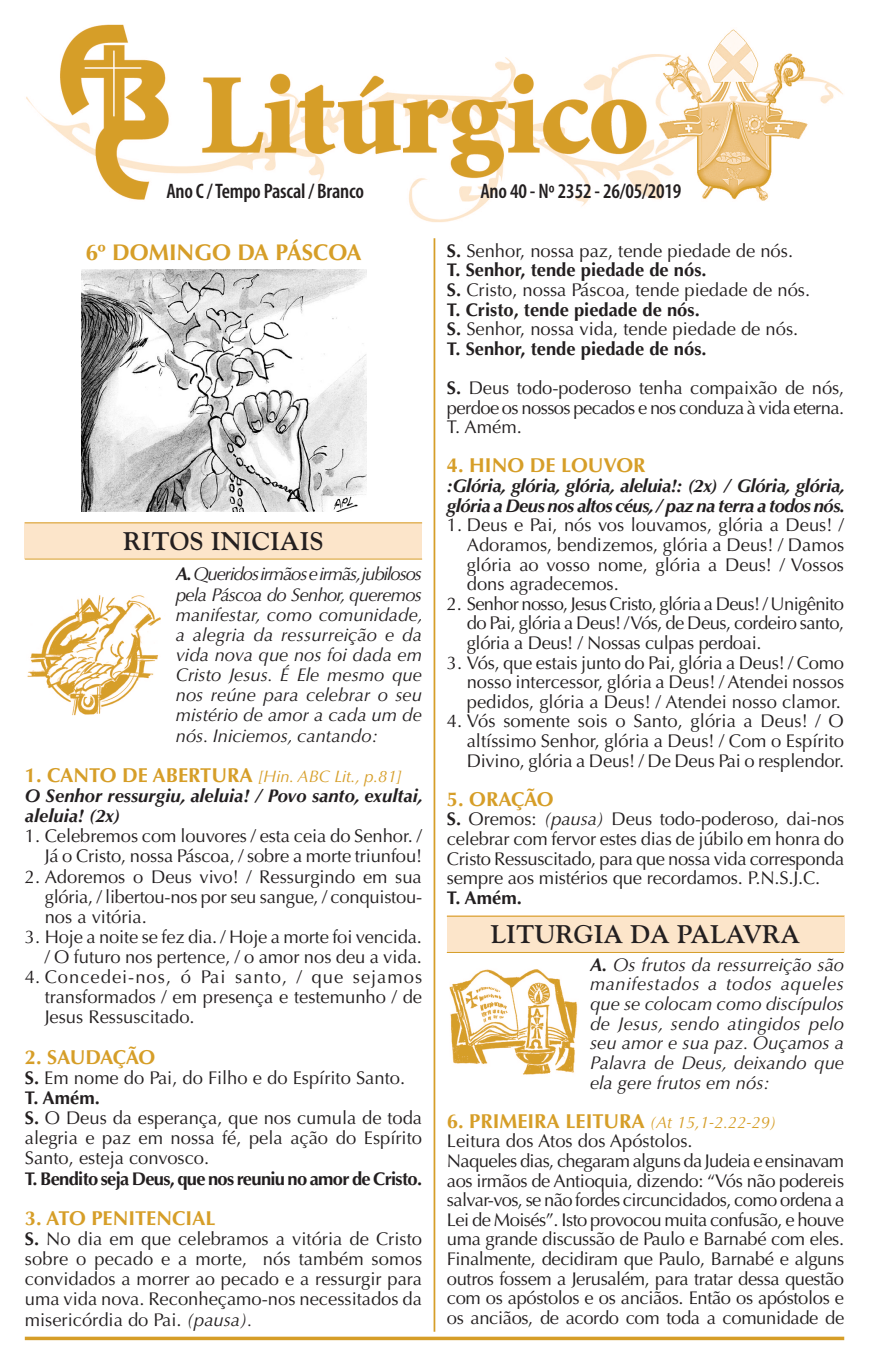
<style>
.page{position:relative;width:869px;height:1365px;background:#fff}
.page>*{position:absolute;margin:0;border:0;box-sizing:border-box;transform-origin:0 0}
.t1{font:700 25.38px "Goudy Std";color:#231f20}
.t2{font:700 22.75px "Optima LT Std";color:#d69e28}
.t3{font:600 condensed 21px "Myriad Pro";letter-spacing:-.01em;color:#231f20}
.t4{font:700 20.12px "Optima LT Std";color:#d69e28}
.t5{font:700 20.12px "Optima LT Std";letter-spacing:-.035em;color:#d69e28}
.t6{font:18.38px/19.6px "Optima LT Std";letter-spacing:-.01em;color:#231f20;text-align:justify}
.t7{font:italic 18.38px/20.1px "Optima LT Std";color:#231f20;text-align:justify}
.t8{font:italic 700 18.38px/19.6px "Optima LT Std";letter-spacing:-.02em;color:#231f20}
.t9{font:italic 700 18.38px/20.1px "Optima LT Std";color:#231f20}
.t10{font:700 18.38px "Optima LT Std";letter-spacing:-.04em;color:#231f20}
.t11{font:italic 16.62px "Optima LT Std";color:#d69e28}
.s1{font-weight:700}
.s2{font-weight:700;font-style:normal;font-size:20.12px}
.s3{font-style:italic}
.s4{font-weight:400;font-style:italic;font-size:16.62px}
</style>
<div class="page">
<div style="left:25px;top:522px;width:397px;height:36px;background:#fce5ca"></div>
<hr style="left:25px;top:522px;width:397px;height:1px;background:#d69e28">
<hr style="left:25px;top:558px;width:397px;height:1px;background:#d69e28">
<img style="left:26px;top:25px;width:817px;height:197px">
<hr style="left:25px;top:1336px;width:818px;height:3px;background:#d69e28">
<hr style="left:433px;top:238px;width:2px;height:1093px;background:#d69e28">
<img style="left:27px;top:595px;width:134px;height:121px">
<div style="left:446px;top:915px;width:397px;height:36px;background:#fce5ca"></div>
<hr style="left:446px;top:915px;width:397px;height:1px;background:#d69e28">
<hr style="left:446px;top:951px;width:397px;height:1px;background:#d69e28">
<img style="left:449px;top:969px;width:129px;height:106px">
<img style="left:82px;top:269px;width:284px;height:243px">
<p class="t3" style="left:166px;top:178px;width:199px">Ano C / Tempo Pascal / Branco</p>
<p class="t3" style="left:480px;top:178px;width:202px">Ano 40 - Nº 2352 - 26/05/2019</p>
<p class="t2" style="left:85px;top:239px;width:277px">6º DOMINGO DA PÁSCOA</p>
<h1 class="t1" style="left:123px;top:526px;width:202px">RITOS INICIAIS</h1>
<p class="t7" style="left:176px;top:564px;width:248px"><span class="s1">A.</span> Queridos irmãos e irmãs,jubilosos pela Páscoa do Senhor, queremos manifestar, como comunidade, a alegria da ressurreição e da vida nova que nos foi dada em Cristo Jesus. É Ele mesmo que nos reúne para celebrar o seu mistério de amor a cada um de nós. Iniciemos, cantando:</p>
<p class="t11" style="left:25px;top:766px;width:378px"><span class="s2">1. CANTO DE ABERTURA</span> [Hin. ABC Lit., p.81]</p>
<p class="t9" style="left:25px;top:785px;width:399px">O Senhor ressurgiu, aleluia! / Povo santo, exultai, aleluia! (2x)</p>
<p class="t6" style="left:25px;top:826px;width:399px;line-height:20.1px;text-align:right">1. Celebremos com louvores / esta ceia do Senhor. /<br>Já o Cristo, nossa Páscoa, / sobre a morte triunfou!</p>
<p class="t6" style="left:45px;top:866px;width:379px;line-height:20.1px;text-indent:-20px">2. Adoremos o Deus vivo! / Ressurgindo em sua glória, / libertou-nos por seu sangue, / conquistou&shy;nos a vitória.</p>
<p class="t6" style="left:25px;top:926px;width:398px;line-height:20.1px;text-align:right">3. Hoje a noite se fez dia. / Hoje a morte foi vencida. / O futuro nos pertence, / o amor nos deu a vida.</p>
<p class="t6" style="left:45px;top:967px;width:379px;line-height:20.1px;text-indent:-20px">4. Concedei-nos, ó Pai santo, / que sejamos transformados / em presença e testemunho / de Jesus Ressuscitado.</p>
<p class="t5" style="left:25px;top:1045px;width:132px">2. SAUDAÇÃO</p>
<p class="t6" style="left:25px;top:1067px;width:398px;line-height:20.1px;text-align:left"><span class="s1">S.</span> Em nome do Pai, do Filho e do Espírito Santo.<br><span class="s1">T. Amém.<br>S.</span> O Deus da esperança, que nos cumula de toda alegria e paz em nossa fé, pela ação do Espírito Santo, esteja convosco.</p>
<p class="t10" style="left:25px;top:1167px;width:398px">T. Bendito seja Deus, que nos reuniu no amor de Cristo.</p>
<p class="t4" style="left:25px;top:1206px;width:192px">3. ATO PENITENCIAL</p>
<p class="t6" style="left:25px;top:1228px;width:399px;line-height:20.1px"><span class="s1">S.</span> No dia em que celebramos a vitória de Cristo sobre o pecado e a morte, nós também somos convidados a morrer ao pecado e a ressurgir para uma vida nova. Reconheçamo-nos necessitados da misericórdia do Pai. <span class="s3">(pausa).</span></p>
<p class="t6" style="left:446px;top:241px;width:364px;text-align:left"><span class="s1">S.</span> Senhor, nossa paz, tende piedade de nós.<br><span class="s1">T. Senhor, tende piedade de nós.<br>S.</span> Cristo, nossa Páscoa, tende piedade de nós.<br><span class="s1">T. Cristo, tende piedade de nós.<br>S.</span> Senhor, nossa vida, tende piedade de nós.<br><span class="s1">T. Senhor, tende piedade de nós.</span></p>
<p class="t6" style="left:446px;top:378px;width:399px"><span class="s1">S.</span> Deus todo-poderoso tenha compaixão de nós, perdoe os nossos pecados e nos conduza à vida eterna.<br>T. Amém.</p>
<p class="t4" style="left:446px;top:454px;width:200px">4. HINO DE LOUVOR</p>
<p class="t8" style="left:446px;top:476px;width:399px">:Glória, glória, glória, aleluia!: (2x) / Glória, glória, glória a Deus nos altos céus, / paz na terra a todos nós.</p>
<p class="t6" style="left:466px;top:515px;width:378px;text-indent:-20px">1. Deus e Pai, nós vos louvamos, glória a Deus! / Adoramos, bendizemos, glória a Deus! / Damos glória ao vosso nome, glória a Deus! / Vossos dons agradecemos.</p>
<p class="t6" style="left:466px;top:594px;width:379px;text-indent:-20px">2. Senhor nosso, Jesus Cristo, glória a Deus! / Unigênito do Pai, glória a Deus! / Vós, de Deus, cordeiro santo, glória a Deus! / Nossas culpas perdoai.</p>
<p class="t6" style="left:466px;top:652px;width:379px;text-indent:-20px">3. Vós, que estais junto do Pai, glória a Deus! / Como nosso intercessor, glória a Deus! / Atendei nossos pedidos, glória a Deus! / Atendei nosso clamor.</p>
<p class="t6" style="left:466px;top:711px;width:379px;text-indent:-20px">4. Vós somente sois o Santo, glória a Deus! / O altíssimo Senhor, glória a Deus! / Com o Espírito Divino, glória a Deus! / De Deus Pai o resplendor.</p>
<p class="t4" style="left:446px;top:787px;width:108px">5. ORAÇÃO</p>
<p class="t6" style="left:446px;top:809px;width:399px"><span class="s1">S.</span> Oremos: <span class="s3">(pausa)</span> Deus todo-poderoso, dai-nos celebrar com fervor estes dias de júbilo em honra do Cristo Ressuscitado, para que nossa vida corresponda sempre aos mistérios que recordamos. P.N.S.J.C.</p>
<p class="t10" style="left:446px;top:886px;width:76px">T. Amém.</p>
<h1 class="t1" style="left:490px;top:919px;width:311px">LITURGIA DA PALAVRA</h1>
<p class="t7" style="left:589px;top:954px;width:255px;line-height:19.6px"><span class="s1">A.</span> Os frutos da ressurreição são manifestados a todos aqueles que se colocam como discípulos de Jesus, sendo atingidos pelo seu amor e sua paz. Ouçamos a Palavra de Deus, deixando que ela gere frutos em nós:</p>
<p class="t4" style="left:446px;top:1108px;width:331px">6. PRIMEIRA LEITURA <span class="s4">(At 15,1-2.22-29)</span></p>
<p class="t6" style="left:446px;top:1131px;width:398px;text-align:left">Leitura dos Atos dos Apóstolos.<br>Naqueles dias, chegaram alguns da Judeia e ensinavam aos irmãos de Antioquia, dizendo: “Vós não podereis salvar-vos, se não fordes circuncidados, como ordena a Lei de Moisés”. Isto provocou muita confusão, e houve uma grande discussão de Paulo e Barnabé com eles.<br>Finalmente, decidiram que Paulo, Barnabé e alguns outros fossem a Jerusalém, para tratar dessa questão com os apóstolos e os anciãos. Então os apóstolos e os anciãos, de acordo com toda a comunidade de</p>
</div>
